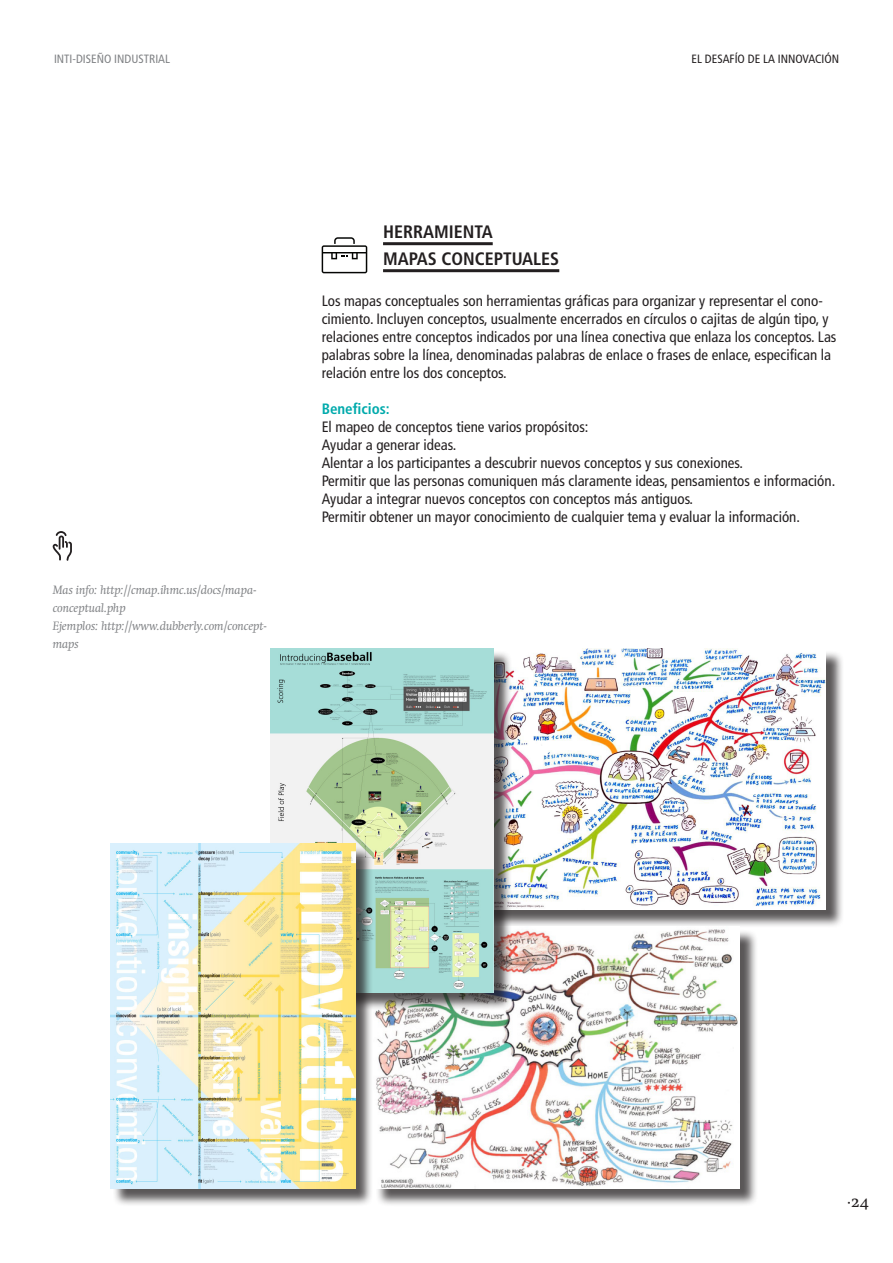
<style>
.page{position:relative;width:893px;height:1263px;background:#fff}
.page>*{position:absolute;margin:0;border:0;box-sizing:border-box;transform-origin:0 0}
.txt__frut_57_10_12_t{font:700 condensed 18px/27px "Frutiger LT Std";color:#231f20}
.t1{font:16.5px "Swift Regular SC";color:#231f20}
.txt__frut_57_10_12_t-2{font:condensed 15px/18px "Frutiger LT Std";color:#231f20}
.txt__frut_57_10_12_t-3{font:700 condensed 15px "Frutiger LT Std";color:#00aaac}
.links_herramientas{font:italic 12px/18px "Swift";color:#808285}
.t2{font:condensed 12px "Frutiger LT Std";color:#231f20}
.t3{font:condensed 12px "Frutiger LT Std";color:#808285}
</style>
<div class="page">
<svg style="left:322px;top:237px;width:45px;height:36px"></svg>
<hr style="left:383px;top:242px;width:110px;height:3px;background:#231f20">
<hr style="left:383px;top:269px;width:176px;height:3px;background:#231f20">
<svg style="left:52px;top:531px;width:20px;height:30px"></svg>
<div style="left:458px;top:650px;width:386px;height:278px;background:#231f20;opacity:.75"></div>
<img style="left:512px;top:648px;width:313px;height:262px">
<div style="left:376px;top:929px;width:383px;height:277px;background:#231f20;opacity:.75"></div>
<img style="left:375px;top:927px;width:365px;height:261px">
<div style="left:273px;top:650px;width:239px;height:361px;background:#231f20;opacity:.75"></div>
<img style="left:271px;top:648px;width:223px;height:344px">
<div style="left:113px;top:846px;width:260px;height:361px;background:#231f20;opacity:.75"></div>
<img style="left:110px;top:844px;width:245px;height:344px">
<p class="t3" style="left:54px;top:52px;width:118px">INTI-DISEÑO INDUSTRIAL</p>
<p class="t2" style="left:692px;top:52px;width:149px">EL DESAFÍO DE LA INNOVACIÓN</p>
<p class="links_herramientas" style="left:53px;top:581px;width:205px">Mas info: http://cmap.ihmc.us/docs/mapa&shy;conceptual.php</p>
<p class="links_herramientas" style="left:53px;top:617px;width:216px">Ejemplos: http://www.dubberly.com/concept&shy;maps</p>
<p class="txt__frut_57_10_12_t" style="left:383px;top:218px;width:178px">HERRAMIENTA<br>MAPAS CONCEPTUALES</p>
<p class="txt__frut_57_10_12_t-2" style="left:322px;top:292px;width:516px">Los mapas conceptuales son herramientas gráficas para organizar y representar el cono&shy;cimiento. Incluyen conceptos, usualmente encerrados en círculos o cajitas de algún tipo, y relaciones entre conceptos indicados por una línea conectiva que enlaza los conceptos. Las palabras sobre la línea, denominadas palabras de enlace o frases de enlace, especifican la relación entre los dos conceptos.</p>
<p class="txt__frut_57_10_12_t-3" style="left:322px;top:400px;width:70px">Beneficios:</p>
<p class="txt__frut_57_10_12_t-2" style="left:322px;top:418px;width:268px">El mapeo de conceptos tiene varios propósitos:</p>
<p class="txt__frut_57_10_12_t-2" style="left:322px;top:436px;width:136px">Ayudar a generar ideas.</p>
<p class="txt__frut_57_10_12_t-2" style="left:322px;top:454px;width:423px">Alentar a los participantes a descubrir nuevos conceptos y sus conexiones.</p>
<p class="txt__frut_57_10_12_t-2" style="left:322px;top:472px;width:515px">Permitir que las personas comuniquen más claramente ideas, pensamientos e información.</p>
<p class="txt__frut_57_10_12_t-2" style="left:322px;top:490px;width:373px">Ayudar a integrar nuevos conceptos con conceptos más antiguos.</p>
<p class="txt__frut_57_10_12_t-2" style="left:322px;top:508px;width:480px">Permitir obtener un mayor conocimiento de cualquier tema y evaluar la información.</p>
<p class="t1" style="left:847px;top:1192px;width:24px">·24</p>
</div>
